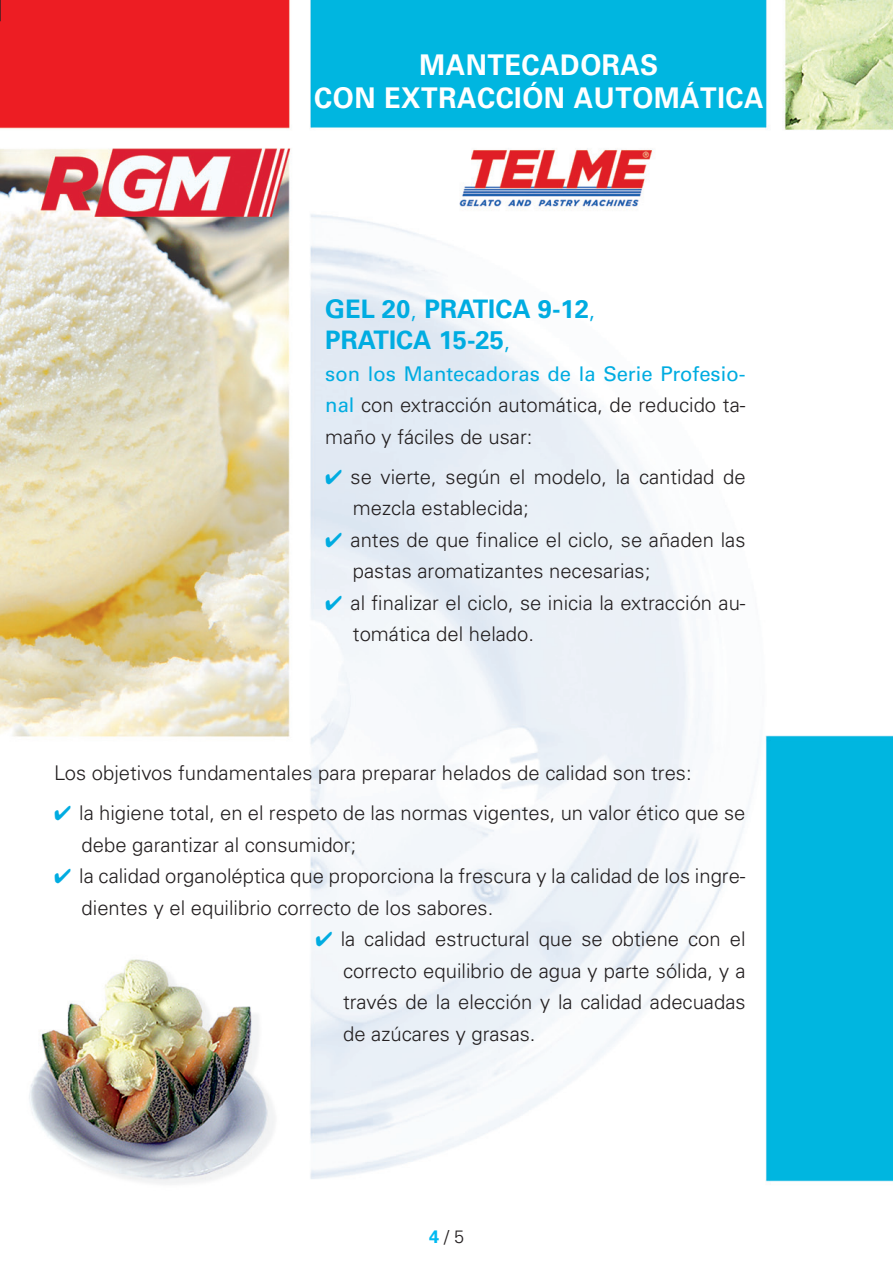
<style>
.page{position:relative;width:893px;height:1263px;background:#fff}
.page>*{position:absolute;margin:0;border:0;box-sizing:border-box;transform-origin:0 0}
.t1{font:700 28.5px/33px "Univers";letter-spacing:.02em;color:#fff;text-align:center;scale:.95 1}
.t2{font:700 25.5px "Univers";color:#00ace1}
.t3{font:300 20.25px/31.5px "Univers";color:#231f20}
.t4{font:300 18px "Univers";color:#231f20}
.s1{font-weight:300}
.s2{font-weight:400;color:#00ace1}
.s3{color:#00ace1}
.s4{font-weight:700;color:#00baf1}
</style>
<div class="page">
<img style="left:0;top:0;width:893px;height:1184px">
<svg style="left:0;top:0;width:1px;height:21px"></svg>
<p class="t1" style="left:314px;top:49px;width:474px">MANTECADORAS<br>CON EXTRACCIÓN AUTOMÁTICA</p>
<p class="t2" style="left:325px;top:294px;width:272px">GEL 20<span class="s1">,</span> PRATICA 9-12<span class="s1">,</span></p>
<p class="t2" style="left:325px;top:325px;width:187px">PRATICA 15-25<span class="s1">,</span></p>
<p class="t3" style="left:325px;top:358px;width:422px;text-align:justify"><span class="s2">son los Mantecadoras de la Serie Profesio&shy;nal</span> con extracción automática, de reducido ta&shy;maño y fáciles de usar:</p>
<p class="t3" style="left:353px;top:461px;width:394px;text-indent:-28px"><span class="s3">✔</span> se vierte, según el modelo, la cantidad de mezcla establecida;</p>
<p class="t3" style="left:353px;top:524px;width:394px;text-indent:-28px"><span class="s3">✔</span> antes de que finalice el ciclo, se añaden las pastas aromatizantes necesarias;</p>
<p class="t3" style="left:353px;top:587px;width:394px;text-indent:-28px"><span class="s3">✔</span> al finalizar el ciclo, se inicia la extracción au&shy;tomática del helado.</p>
<p class="t3" style="left:54px;top:757px;width:639px">Los objetivos fundamentales para preparar helados de calidad son tres:</p>
<p class="t3" style="left:82px;top:797px;width:665px;text-indent:-28px"><span class="s3">✔</span> la higiene total, en el respeto de las normas vigentes, un valor ético que se debe garantizar al consumidor;</p>
<p class="t3" style="left:82px;top:860px;width:665px;text-indent:-28px"><span class="s3">✔</span> la calidad organoléptica que proporciona la frescura y la calidad de los ingre&shy;dientes y el equilibrio correcto de los sabores.</p>
<p class="t3" style="left:343px;top:923px;width:404px;text-align:justify;text-indent:-28px"><span class="s3">✔</span> la calidad estructural que se obtiene con el correcto equilibrio de agua y parte sólida, y a través de la elección y la calidad adecuadas de azúcares y grasas.</p>
<p class="t4" style="left:429px;top:1226px;width:37px"><span class="s4">4</span> / 5</p>
</div>
